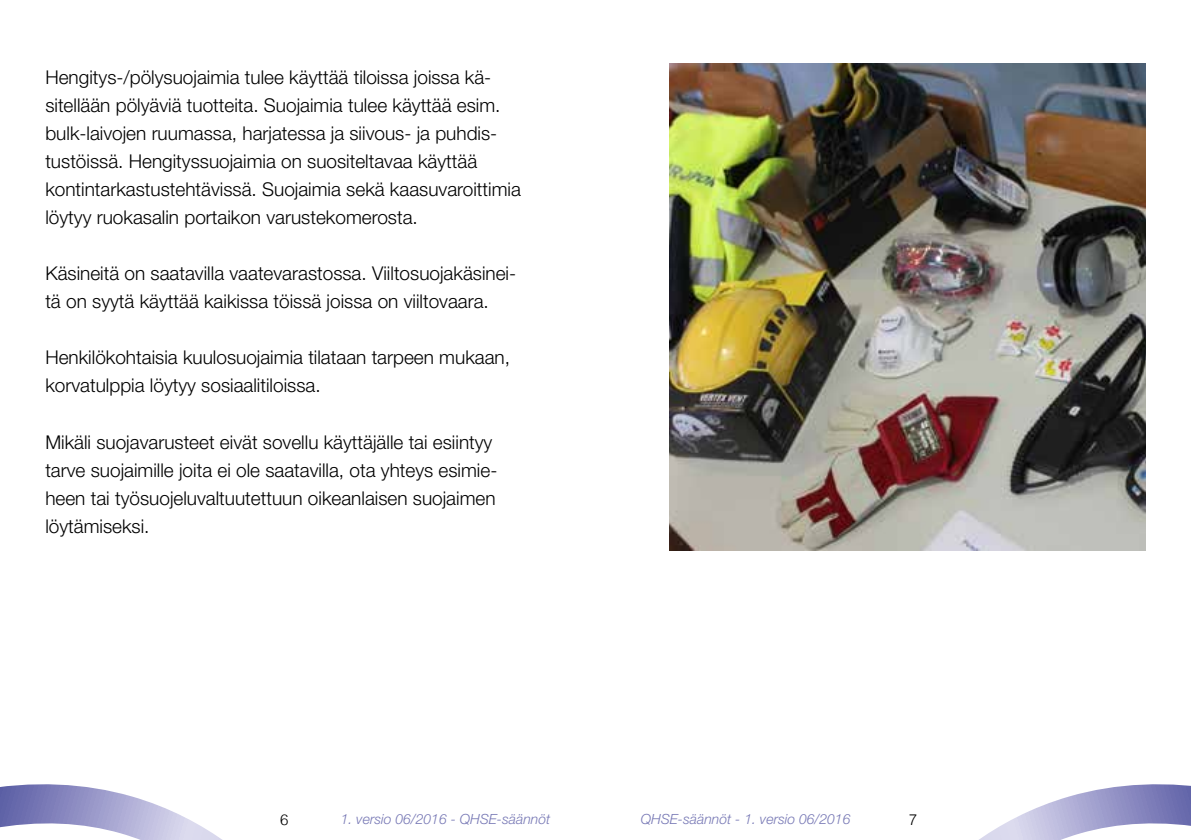
<style>
.page{position:relative;width:1191px;height:840px;background:#fff}
.page>*{position:absolute;margin:0;border:0;box-sizing:border-box;transform-origin:0 0}
.t1{font:300 19px/28px "Helvetica Neue LT Pro";color:#000}
.t2{font:300 15px "Helvetica";color:#000}
.t3{font:italic 300 14px "Helvetica Neue LT Pro";color:#7778b5}
</style>
<div class="page">
<svg style="left:980px;top:784px;width:211px;height:55px"></svg>
<svg style="left:0;top:784px;width:221px;height:55px"></svg>
<img style="left:669px;top:63px;width:476px;height:487px">
<p class="t1" style="left:45px;top:63px;width:477px">Hengitys-/pölysuojaimia tulee käyttää tiloissa joissa kä&shy;sitellään pölyäviä tuotteita. Suojaimia tulee käyttää esim. bulk-laivojen ruumassa, harjatessa ja siivous- ja puhdis&shy;tustöissä. Hengityssuojaimia on suositeltavaa käyttää kontintarkastustehtävissä. Suojaimia sekä kaasuvaroittimia löytyy ruokasalin portaikon varustekomerosta.</p>
<p class="t1" style="left:45px;top:259px;width:472px">Käsineitä on saatavilla vaatevarastossa. Viiltosuojakäsinei&shy;tä on syytä käyttää kaikissa töissä joissa on viiltovaara.</p>
<p class="t1" style="left:45px;top:343px;width:466px">Henkilökohtaisia kuulosuojaimia tilataan tarpeen mukaan, korvatulppia löytyy sosiaalitiloissa.</p>
<p class="t1" style="left:45px;top:427px;width:453px">Mikäli suojavarusteet eivät sovellu käyttäjälle tai esiintyy tarve suojaimille joita ei ole saatavilla, ota yhteys esimie&shy;heen tai työsuojeluvaltuutettuun oikeanlaisen suojaimen löytämiseksi.</p>
<p class="t2" style="left:280px;top:806px;width:10px">6</p>
<p class="t3" style="left:341px;top:810px;width:211px">1. versio 06/2016 - QHSE-säännöt</p>
<p class="t3" style="left:641px;top:810px;width:211px">QHSE-säännöt - 1. versio 06/2016</p>
<p class="t2" style="left:909px;top:806px;width:10px">7</p>
</div>
